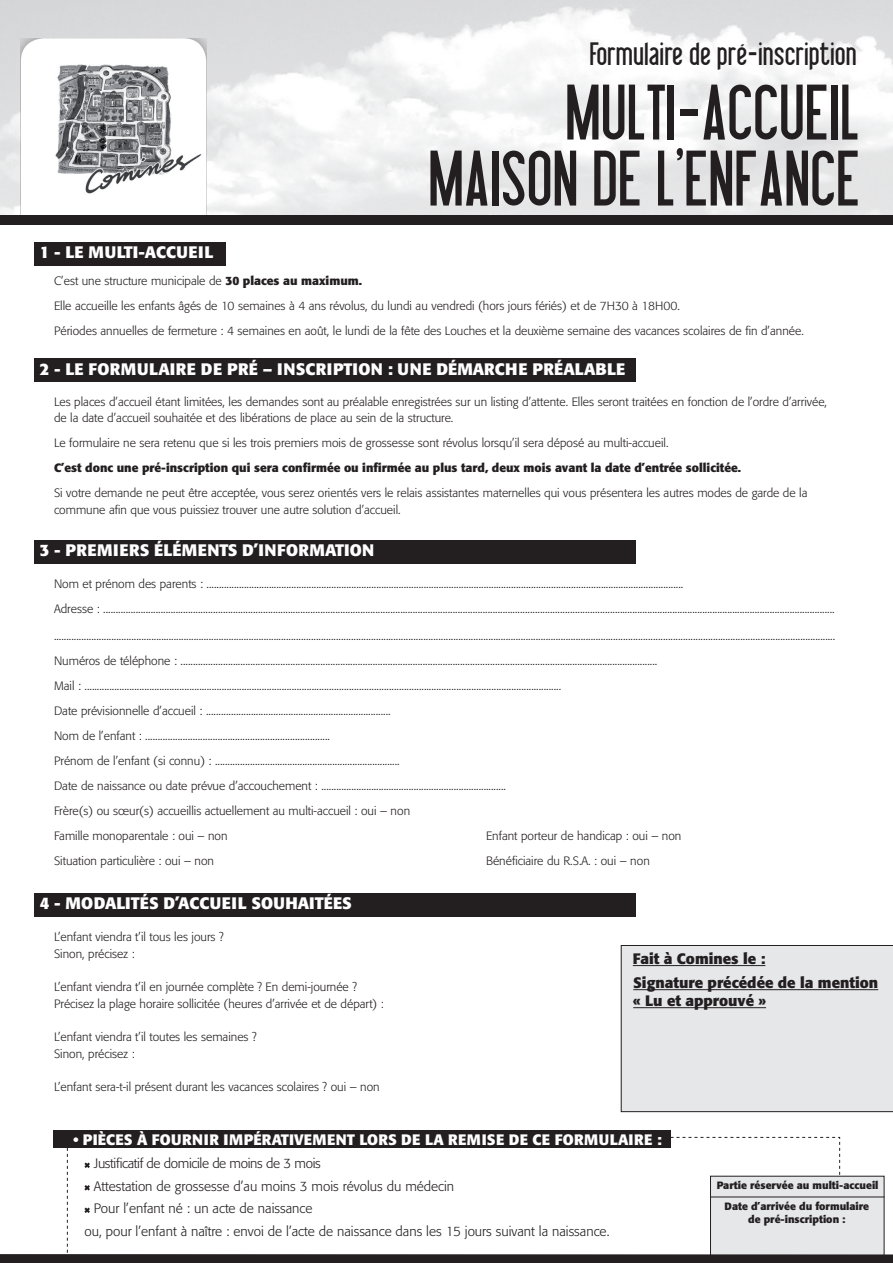
<style>
.page{position:relative;width:893px;height:1263px;background:#fff}
.page>*{position:absolute;margin:0;border:0;box-sizing:border-box;transform-origin:0 0}
.t1{font:76.5px "Libel Suit";letter-spacing:-.01em;color:#231f20}
.t2{font:31.5px "Libel Suit";color:#231f20}
.texte_courant{font:700 16.5px "Formata";letter-spacing:.02em;color:#fff}
.texte_courant-2{font:700 16.5px "Formata";color:#fff}
.texte_courant-3{font:700 15px "Formata";letter-spacing:.02em;color:#fff}
.texte_courant-4{font:700 15px "Formata";color:#231f20}
.texte_courant-5{font:300 13.5px "Formata";color:#231f20}
.texte_courant-6{font:300 13.5px "Formata";letter-spacing:-.025em;color:#231f20}
.texte_courant-7{font:300 12px/16.5px "Formata";color:#231f20}
.texte_courant-8{font:700 12px "Formata";color:#231f20}
.texte_courant-9{font:700 10.5px "Formata";color:#231f20}
.s1{font-weight:700}
</style>
<div class="page">
<div style="left:710px;top:1176px;width:174px;height:86px;background:#e6e7e9"></div>
<div style="left:0;top:215px;width:893px;height:10px;background:#231f20"></div>
<svg style="left:21px;top:38px;width:185px;height:21px"></svg>
<img style="left:48px;top:56px;width:156px;height:138px">
<div style="left:34px;top:242px;width:191px;height:23px;background:#231f20"></div>
<div style="left:34px;top:359px;width:601px;height:23px;background:#231f20"></div>
<div style="left:34px;top:540px;width:601px;height:23px;background:#231f20"></div>
<div style="left:34px;top:893px;width:601px;height:23px;background:#231f20"></div>
<div style="left:0;top:1254px;width:893px;height:9px;background:#231f20"></div>
<div style="left:53px;top:1130px;width:617px;height:18px;background:#231f20"></div>
<svg style="left:67px;top:1137px;width:773px;height:118px"></svg>
<div style="left:621px;top:945px;width:272px;height:167px;background:#e6e7e9"></div>
<hr style="left:633px;top:989px;width:245px;height:1px;background:#231f20">
<hr style="left:633px;top:1007px;width:133px;height:1px;background:#231f20">
<hr style="left:633px;top:965px;width:132px;height:1px;background:#231f20">
<hr style="left:710px;top:1197px;width:174px;height:1px;background:#231f20">
<p class="texte_courant" style="left:40px;top:242px;width:175px">1 - LE MULTI-ACCUEIL</p>
<p class="t2" style="left:590px;top:38px;width:269px">Formulaire de pré-inscription</p>
<p class="t1" style="left:565px;top:74px;width:297px">MULTI-ACCUEIL</p>
<p class="t1" style="left:428px;top:140px;width:434px">MAISON DE L’ENFANCE</p>
<p class="texte_courant-7" style="left:54px;top:272px;width:310px">C’est une structure municipale de <span class="s1">30 places au maximum.</span></p>
<p class="texte_courant-7" style="left:54px;top:297px;width:627px">Elle accueille les enfants âgés de 10 semaines à 4 ans révolus, du lundi au vendredi (hors jours fériés) et de 7H30 à 18H00.</p>
<p class="texte_courant-7" style="left:54px;top:322px;width:751px">Périodes annuelles de fermeture : 4 semaines en août, le lundi de la fête des Louches et la deuxième semaine des vacances scolaires de fin d’année.</p>
<p class="texte_courant" style="left:40px;top:359px;width:587px">2 - LE FORMULAIRE DE PRÉ – INSCRIPTION : UNE DÉMARCHE PRÉALABLE</p>
<p class="texte_courant-7" style="left:54px;top:393px;width:775px">Les places d’accueil étant limitées, les demandes sont au préalable enregistrées sur un listing d’attente. Elles seront traitées en fonction de l’ordre d’arrivée, de la date d’accueil souhaitée et des libérations de place au sein de la structure.</p>
<p class="texte_courant-7" style="left:54px;top:435px;width:616px">Le formulaire ne sera retenu que si les trois premiers mois de grossesse sont révolus lorsqu’il sera déposé au multi-accueil.</p>
<p class="texte_courant-8" style="left:54px;top:461px;width:689px">C’est donc une pré-inscription qui sera confirmée ou infirmée au plus tard, deux mois avant la date d’entrée sollicitée.</p>
<p class="texte_courant-7" style="left:54px;top:485px;width:755px">Si votre demande ne peut être acceptée, vous serez orientés vers le relais assistantes maternelles qui vous présentera les autres modes de garde de la commune afin que vous puissiez trouver une autre solution d’accueil.</p>
<p class="texte_courant" style="left:40px;top:540px;width:336px">3 - PREMIERS ÉLÉMENTS D’INFORMATION</p>
<p class="texte_courant-7" style="left:54px;top:576px;width:631px">Nom et prénom des parents : ...............................................................................................................................................................................................</p>
<p class="texte_courant-7" style="left:54px;top:601px;width:782px">Adresse : .....................................................................................................................................................................................................................................................................................................</p>
<p class="texte_courant-7" style="left:54px;top:628px;width:783px">.........................................................................................................................................................................................................................................................................................................................</p>
<p class="texte_courant-7" style="left:54px;top:653px;width:605px">Numéros de téléphone : ...............................................................................................................................................................................................</p>
<p class="texte_courant-7" style="left:54px;top:678px;width:509px">Mail : ...............................................................................................................................................................................................</p>
<p class="texte_courant-7" style="left:54px;top:703px;width:338px">Date prévisionnelle d’accueil : ..........................................................................</p>
<p class="texte_courant-7" style="left:54px;top:728px;width:277px">Nom de l’enfant : ..........................................................................</p>
<p class="texte_courant-7" style="left:54px;top:753px;width:347px">Prénom de l’enfant (si connu) : ..........................................................................</p>
<p class="texte_courant-7" style="left:54px;top:778px;width:454px">Date de naissance ou date prévue d’accouchement : ..........................................................................</p>
<p class="texte_courant-7" style="left:54px;top:803px;width:358px">Frère(s) ou sœur(s) accueillis actuellement au multi-accueil : oui – non</p>
<p class="texte_courant-7" style="left:54px;top:828px;width:175px">Famille monoparentale : oui – non</p>
<p class="texte_courant-7" style="left:486px;top:828px;width:197px">Enfant porteur de handicap : oui – non</p>
<p class="texte_courant-7" style="left:54px;top:853px;width:162px">Situation particulière : oui – non</p>
<p class="texte_courant-7" style="left:486px;top:853px;width:165px">Bénéficiaire du R.S.A. : oui – non</p>
<p class="texte_courant-2" style="left:40px;top:893px;width:314px">4 - MODALITÉS D’ACCUEIL SOUHAITÉES</p>
<p class="texte_courant-7" style="left:54px;top:929px;width:171px">L’enfant viendra t’il tous les jours ?</p>
<p class="texte_courant-7" style="left:54px;top:945px;width:82px">Sinon, précisez :</p>
<p class="texte_courant-7" style="left:54px;top:979px;width:304px">L’enfant viendra t’il en journée complète ? En demi-journée ?</p>
<p class="texte_courant-7" style="left:54px;top:995px;width:331px">Précisez la plage horaire sollicitée (heures d’arrivée et de départ) :</p>
<p class="texte_courant-7" style="left:54px;top:1029px;width:204px">L’enfant viendra t’il toutes les semaines ?</p>
<p class="texte_courant-7" style="left:54px;top:1045px;width:82px">Sinon, précisez :</p>
<p class="texte_courant-7" style="left:54px;top:1079px;width:327px">L’enfant sera-t-il présent durant les vacances scolaires ? oui – non</p>
<p class="texte_courant-3" style="left:73px;top:1130px;width:590px">• PIÈCES À FOURNIR IMPÉRATIVEMENT LORS DE LA REMISE DE CE FORMULAIRE :</p>
<p class="texte_courant-6" style="left:94px;top:1155px;width:228px">Justificatif de domicile de moins de 3 mois</p>
<p class="texte_courant-5" style="left:94px;top:1178px;width:362px">Attestation de grossesse d’au moins 3 mois révolus du médecin</p>
<p class="texte_courant-5" style="left:94px;top:1200px;width:220px">Pour l’enfant né : un acte de naissance</p>
<p class="texte_courant-5" style="left:84px;top:1223px;width:527px">ou, pour l’enfant à naître : envoi de l’acte de naissance dans les 15 jours suivant la naissance.</p>
<p class="texte_courant-4" style="left:633px;top:949px;width:134px">Fait à Comines le :</p>
<p class="texte_courant-4" style="left:633px;top:973px;width:246px">Signature précédée de la mention</p>
<p class="texte_courant-4" style="left:633px;top:991px;width:134px">« Lu et approuvé »</p>
<p class="texte_courant-9" style="left:717px;top:1178px;width:163px">Partie réservée au multi-accueil</p>
<p class="texte_courant-9" style="left:725px;top:1200px;width:146px">Date d’arrivée du formulaire</p>
<p class="texte_courant-9" style="left:748px;top:1212px;width:99px">de pré-inscription :</p>
</div>
